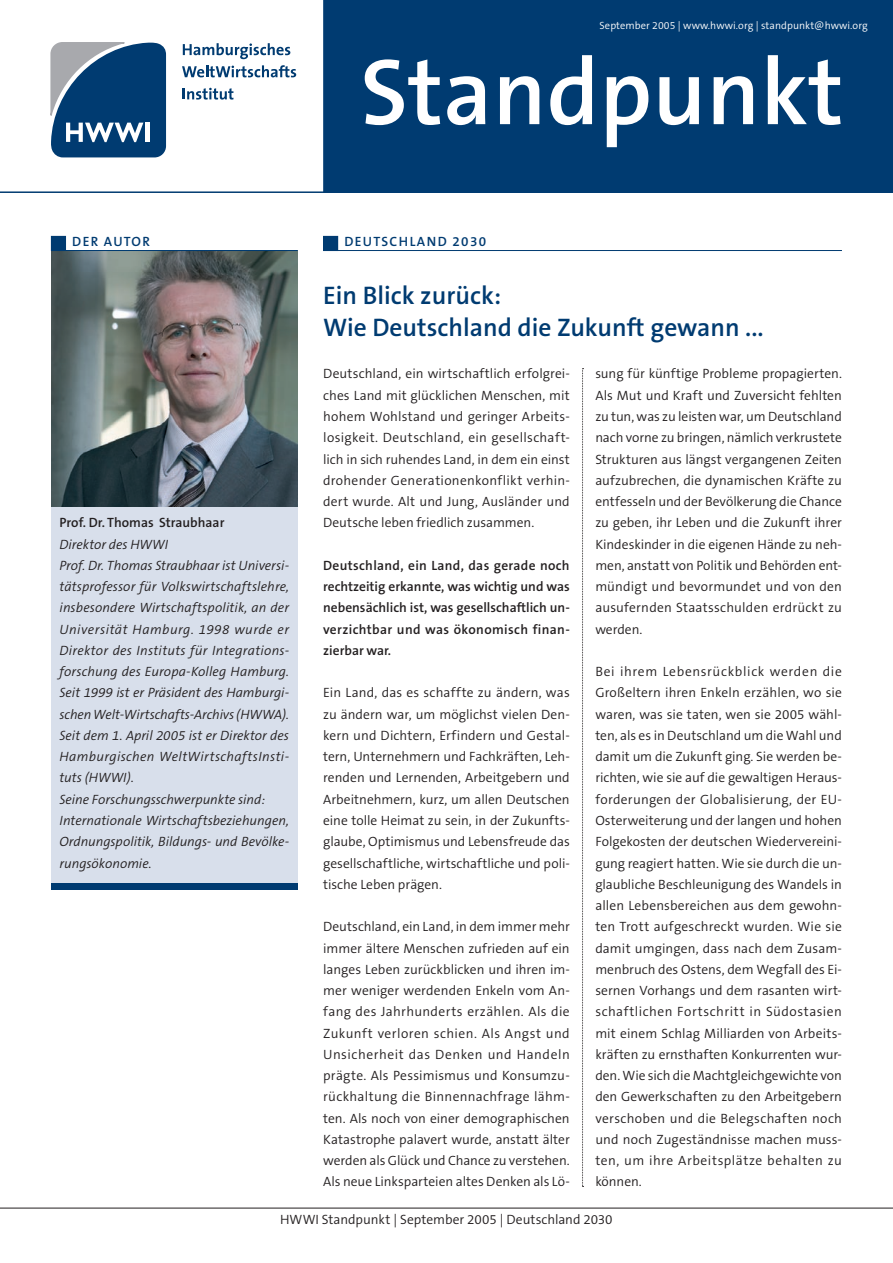
<style>
.page{position:relative;width:893px;height:1263px;background:#fff}
.page>*{position:absolute;margin:0;border:0;box-sizing:border-box;transform-origin:0 0}
.t1{font:600 94.5px "The Sans B6";color:#fff}
.Headline{font:600 25.5px/32px "The Sans B6";color:#003b71}
.Fliesstext{font:300 13.5px/21.3px "The Sans B4";letter-spacing:.005em;color:#231f20;text-align:justify}
.Editorial{font:italic 300 13.5px/21.3px "The Sans B4";color:#231f20;text-align:justify}
.Fliesstext-2{font:600 13.5px/21.3px "The Sans B6";color:#231f20;text-align:justify}
.Themen{font:600 13.5px "The Sans B6";letter-spacing:.1em;color:#003b71}
.t2{font:300 10.5px "The Sans B4";letter-spacing:.005em;color:#fff}
</style>
<div class="page">
<div style="left:51px;top:279px;width:247px;height:605px;background:#d8dfeb"></div>
<img style="left:51px;top:251px;width:247px;height:255px">
<div style="left:323px;top:0;width:570px;height:191px;background:#003b71"></div>
<svg style="left:183px;top:88px;width:50px;height:12px"></svg>
<svg style="left:182px;top:65px;width:114px;height:12px"></svg>
<svg style="left:183px;top:43px;width:107px;height:16px"></svg>
<svg style="left:50px;top:42px;width:116px;height:115px;background:#346089"></svg>
<hr style="left:0;top:191px;width:893px;height:2px;background:#003b71">
<svg style="left:582px;top:368px;width:2px;height:819px"></svg>
<hr style="left:0;top:1208px;width:893px;height:1px;background:#231f20">
<div style="left:324px;top:236px;width:14px;height:14px;background:#003b71"></div>
<div style="left:323px;top:236px;width:15px;height:15px;border:1px solid #003b71"></div>
<hr style="left:323px;top:250px;width:519px;height:1px;background:#003b71">
<div style="left:51px;top:883px;width:247px;height:7px;background:#003b71"></div>
<hr style="left:51px;top:250px;width:247px;height:1px;background:#003b71">
<div style="left:51px;top:236px;width:15px;height:14px;background:#003b71"></div>
<p class="t2" style="left:600px;top:20px;width:270px">September 2005 | www.hwwi.org | standpunkt@hwwi.org</p>
<p class="t1" style="left:360px;top:41px;width:485px">Standpunkt</p>
<p class="Themen" style="left:72px;top:234px;width:79px">DER AUTOR</p>
<p class="Fliesstext-2" style="left:60px;top:512px;width:166px">Prof. Dr. Thomas Straubhaar</p>
<p class="Editorial" style="left:60px;top:534px;width:110px">Direktor des HWWI</p>
<p class="Editorial" style="left:60px;top:555px;width:231px">Prof. Dr. Thomas Straubhaar ist Universi&shy;tätsprofessor für Volkswirtschaftslehre, insbesondere Wirtschaftspolitik, an der Universität Hamburg. 1998 wurde er Direktor des Instituts für Integrations&shy;forschung des Europa-Kolleg Hamburg.<br>Seit 1999 ist er Präsident des Hamburgi&shy;schen Welt-Wirtschafts-Archivs (HWWA).<br>Seit dem 1. April 2005 ist er Direktor des Hamburgischen WeltWirtschaftsInsti&shy;tuts (HWWI).</p>
<p class="Editorial" style="left:60px;top:789px;width:207px">Seine Forschungsschwerpunkte sind:</p>
<p class="Editorial" style="left:60px;top:810px;width:231px">Internationale Wirtschaftsbeziehungen, Ordnungspolitik, Bildungs- und Bevölke&shy;rungsökonomie.</p>
<p class="Themen" style="left:344px;top:234px;width:143px">DEUTSCHLAND 2030</p>
<p class="Headline" style="left:323px;top:280px;width:442px">Ein Blick zurück:<br>Wie Deutschland die Zukunft gewann ...</p>
<p class="Fliesstext" style="left:323px;top:364px;width:248px">Deutschland, ein wirtschaftlich erfolgrei&shy;ches Land mit glücklichen Menschen, mit hohem Wohlstand und geringer Arbeits&shy;losigkeit. Deutschland, ein gesellschaft&shy;lich in sich ruhendes Land, in dem ein einst drohender Generationenkonflikt verhin&shy;dert wurde. Alt und Jung, Ausländer und Deutsche leben friedlich zusammen.</p>
<p class="Fliesstext-2" style="left:323px;top:555px;width:248px">Deutschland, ein Land, das gerade noch rechtzeitig erkannte, was wichtig und was nebensächlich ist, was gesellschaftlich un&shy;verzichtbar und was ökonomisch finan&shy;zierbar war.</p>
<p class="Fliesstext" style="left:323px;top:683px;width:248px">Ein Land, das es schaffte zu ändern, was zu ändern war, um möglichst vielen Den&shy;kern und Dichtern, Erfindern und Gestal&shy;tern, Unternehmern und Fachkräften, Leh&shy;renden und Lernenden, Arbeitgebern und Arbeitnehmern, kurz, um allen Deutschen eine tolle Heimat zu sein, in der Zukunfts&shy;glaube, Optimismus und Lebensfreude das gesellschaftliche, wirtschaftliche und poli&shy;tische Leben prägen.</p>
<p class="Fliesstext" style="left:323px;top:916px;width:248px">Deutschland, ein Land, in dem immer mehr immer ältere Menschen zufrieden auf ein langes Leben zurückblicken und ihren im&shy;mer weniger werdenden Enkeln vom An&shy;fang des Jahrhunderts erzählen. Als die Zukunft verloren schien. Als Angst und Unsicherheit das Denken und Handeln prägte. Als Pessimismus und Konsumzu&shy;rückhaltung die Binnennachfrage lähm&shy;ten. Als noch von einer demographischen Katastrophe palavert wurde, anstatt älter werden als Glück und Chance zu verstehen.<br>Als neue Linksparteien altes Denken als Lö-</p>
<p class="Fliesstext" style="left:595px;top:364px;width:248px">sung für künftige Probleme propagierten.<br>Als Mut und Kraft und Zuversicht fehlten zu tun, was zu leisten war, um Deutschland nach vorne zu bringen, nämlich verkrustete Strukturen aus längst vergangenen Zeiten aufzubrechen, die dynamischen Kräfte zu entfesseln und der Bevölkerung die Chance zu geben, ihr Leben und die Zukunft ihrer Kindeskinder in die eigenen Hände zu neh&shy;men, anstatt von Politik und Behörden ent&shy;mündigt und bevormundet und von den ausufernden Staatsschulden erdrückt zu werden.</p>
<p class="Fliesstext" style="left:595px;top:661px;width:248px">Bei ihrem Lebensrückblick werden die Großeltern ihren Enkeln erzählen, wo sie waren, was sie taten, wen sie 2005 wähl&shy;ten, als es in Deutschland um die Wahl und damit um die Zukunft ging. Sie werden be&shy;richten, wie sie auf die gewaltigen Heraus&shy;forderungen der Globalisierung, der EU-Osterweiterung und der langen und hohen Folgekosten der deutschen Wiedervereini&shy;gung reagiert hatten. Wie sie durch die un&shy;glaubliche Beschleunigung des Wandels in allen Lebensbereichen aus dem gewohn&shy;ten Trott aufgeschreckt wurden. Wie sie damit umgingen, dass nach dem Zusam&shy;menbruch des Ostens, dem Wegfall des Ei&shy;sernen Vorhangs und dem rasanten wirt&shy;schaftlichen Fortschritt in Südostasien mit einem Schlag Milliarden von Arbeits&shy;kräften zu ernsthaften Konkurrenten wur&shy;den. Wie sich die Machtgleichgewichte von den Gewerkschaften zu den Arbeitgebern verschoben und die Belegschaften noch und noch Zugeständnisse machen muss&shy;ten, um ihre Arbeitsplätze behalten zu können.</p>
<p class="Fliesstext" style="left:280px;top:1209px;width:334px">HWWI Standpunkt | September 2005 | Deutschland 2030</p>
</div>
